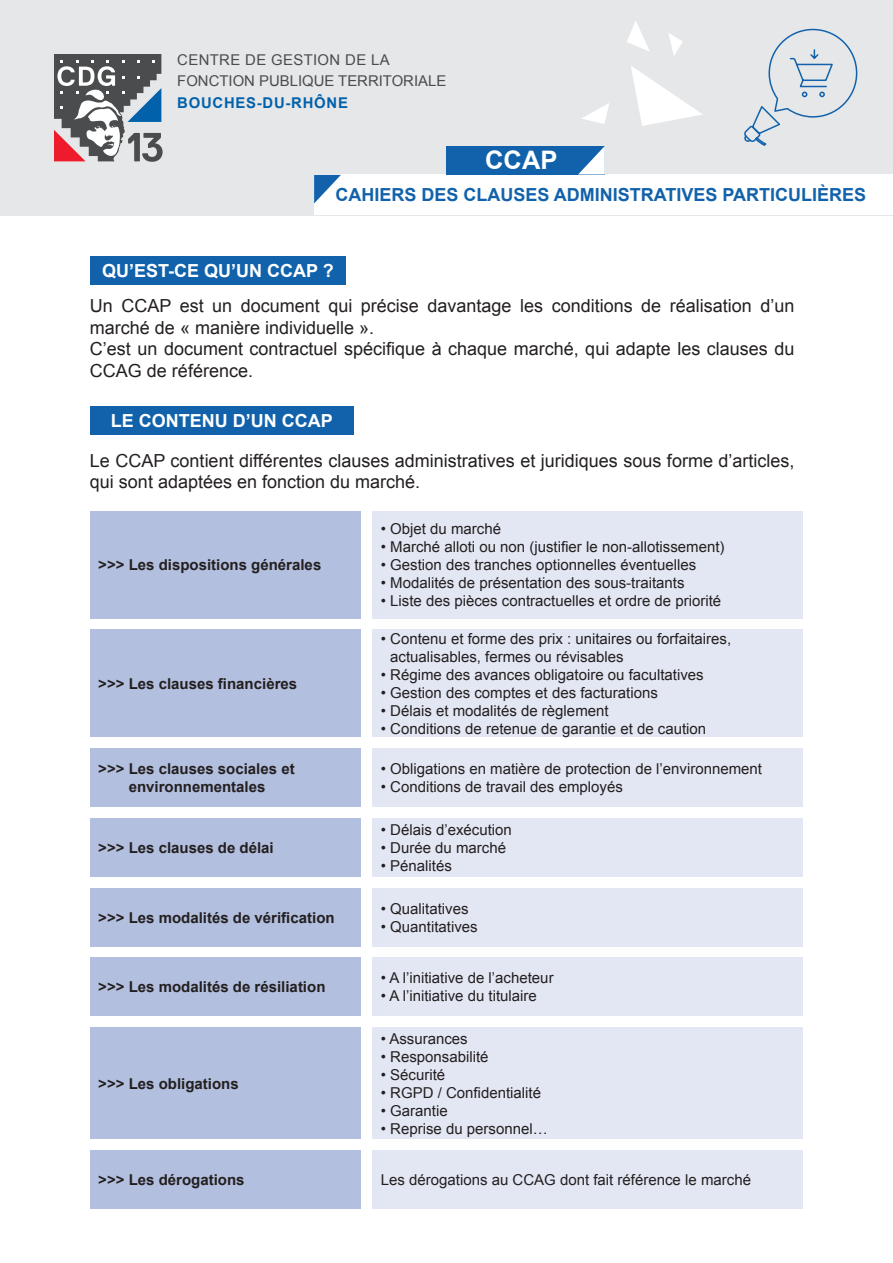
<style>
.page{position:relative;width:893px;height:1263px;background:#fff}
.page>*{position:absolute;margin:0;border:0;box-sizing:border-box;transform-origin:0 0}
.t1{font:700 25.5px "Arial";color:#fff}
.t2{font:18px/21.6px "Arial";color:#231f20}
.t3{font:700 18px "Arial";color:#1262ab}
.t4{font:700 18px "Arial";color:#fff}
.t5{font:15px/18px "Arial";color:#231f20}
.t6{font:700 15px/18px "Arial";color:#231f20;text-align:center}
.t7{font:14.85px "Arial";color:#4b4c4d}
.t8{font:14.85px "Arial";letter-spacing:.025em;color:#4b4c4d}
.t9{font:700 14.85px "Arial";letter-spacing:.05em;color:#0161aa}
</style>
<div class="page">
<div style="left:0;top:0;width:893px;height:215px;background:#e6e7e9"></div>
<div style="left:315px;top:175px;width:578px;height:40px;background:#fff"></div>
<div style="left:446px;top:146px;width:159px;height:28px;background:#1262ab"></div>
<svg style="left:627px;top:21px;width:22px;height:30px"></svg>
<svg style="left:578px;top:146px;width:27px;height:28px"></svg>
<svg style="left:314px;top:175px;width:27px;height:28px"></svg>
<svg style="left:631px;top:66px;width:71px;height:60px"></svg>
<svg style="left:582px;top:103px;width:27px;height:21px"></svg>
<svg style="left:668px;top:33px;width:15px;height:22px"></svg>
<svg style="left:54px;top:54px;width:109px;height:108px"></svg>
<svg style="left:744px;top:28px;width:114px;height:118px"></svg>
<div style="left:90px;top:256px;width:256px;height:29px;background:#1262ab"></div>
<div style="left:90px;top:406px;width:264px;height:28px;background:#1262ab"></div>
<div style="left:90px;top:511px;width:270px;height:108px;background:#b3bfde"></div>
<div style="left:90px;top:630px;width:270px;height:107px;background:#b3bfde"></div>
<div style="left:90px;top:748px;width:270px;height:59px;background:#b3bfde"></div>
<div style="left:90px;top:818px;width:270px;height:59px;background:#b3bfde"></div>
<div style="left:90px;top:888px;width:270px;height:58px;background:#b3bfde"></div>
<div style="left:90px;top:957px;width:270px;height:59px;background:#b3bfde"></div>
<div style="left:90px;top:1150px;width:270px;height:59px;background:#b3bfde"></div>
<div style="left:90px;top:1027px;width:270px;height:112px;background:#b3bfde"></div>
<div style="left:372px;top:511px;width:431px;height:108px;background:#e3e7f3"></div>
<div style="left:372px;top:630px;width:431px;height:107px;background:#e3e7f3"></div>
<div style="left:372px;top:748px;width:431px;height:59px;background:#e3e7f3"></div>
<div style="left:372px;top:818px;width:431px;height:59px;background:#e3e7f3"></div>
<div style="left:372px;top:888px;width:431px;height:58px;background:#e3e7f3"></div>
<div style="left:372px;top:957px;width:431px;height:59px;background:#e3e7f3"></div>
<div style="left:372px;top:1150px;width:431px;height:59px;background:#e3e7f3"></div>
<div style="left:372px;top:1027px;width:431px;height:112px;background:#e3e7f3"></div>
<p class="t8" style="left:177px;top:50px;width:214px">CENTRE DE GESTION DE LA</p>
<p class="t7" style="left:177px;top:72px;width:270px">FONCTION PUBLIQUE TERRITORIALE</p>
<p class="t9" style="left:177px;top:93px;width:172px">BOUCHES-DU-RHÔNE</p>
<p class="t1" style="left:485px;top:144px;width:74px">CCAP</p>
<p class="t3" style="left:335px;top:183px;width:532px">CAHIERS DES CLAUSES ADMINISTRATIVES PARTICULIÈRES</p>
<p class="t4" style="left:102px;top:259px;width:233px">QU’EST-CE QU’UN CCAP ?</p>
<p class="t2" style="left:90px;top:295px;width:706px">Un CCAP est un document qui précise davantage les conditions de réalisation d’un marché de « manière individuelle ».</p>
<p class="t2" style="left:90px;top:338px;width:706px">C’est un document contractuel spécifique à chaque marché, qui adapte les clauses du<br>CCAG de référence.</p>
<p class="t4" style="left:111px;top:408px;width:223px">LE CONTENU D’UN CCAP</p>
<p class="t2" style="left:90px;top:450px;width:706px">Le CCAP contient différentes clauses administratives et juridiques sous forme d’articles, qui sont adaptées en fonction du marché.</p>
<p class="t5" style="left:381px;top:520px;width:122px">• Objet du marché</p>
<p class="t5" style="left:381px;top:538px;width:345px">• Marché alloti ou non (justifier le non-allotissement)</p>
<p class="t5" style="left:381px;top:556px;width:317px">• Gestion des tranches optionnelles éventuelles</p>
<p class="t5" style="left:381px;top:574px;width:305px">• Modalités de présentation des sous-traitants</p>
<p class="t5" style="left:381px;top:592px;width:342px">• Liste des pièces contractuelles et ordre de priorité</p>
<p class="t5" style="left:390px;top:630px;width:342px;text-indent:-9px">• Contenu et forme des prix : unitaires ou forfaitaires, actualisables, fermes ou révisables</p>
<p class="t5" style="left:381px;top:666px;width:324px">• Régime des avances obligatoire ou facultatives</p>
<p class="t5" style="left:381px;top:684px;width:279px">• Gestion des comptes et des facturations</p>
<p class="t5" style="left:381px;top:702px;width:229px">• Délais et modalités de règlement</p>
<p class="t5" style="left:381px;top:720px;width:327px">• Conditions de retenue de garantie et de caution</p>
<p class="t5" style="left:381px;top:760px;width:383px">• Obligations en matière de protection de l’environnement</p>
<p class="t5" style="left:381px;top:778px;width:244px">• Conditions de travail des employés</p>
<p class="t5" style="left:381px;top:821px;width:133px">• Délais d’exécution</p>
<p class="t5" style="left:381px;top:839px;width:127px">• Durée du marché</p>
<p class="t5" style="left:381px;top:857px;width:73px">• Pénalités</p>
<p class="t5" style="left:381px;top:899px;width:89px">• Qualitatives</p>
<p class="t5" style="left:381px;top:917px;width:98px">• Quantitatives</p>
<p class="t6" style="left:98px;top:556px;width:225px">&gt;&gt;&gt; Les dispositions générales</p>
<p class="t6" style="left:98px;top:675px;width:200px">&gt;&gt;&gt; Les clauses financières</p>
<p class="t6" style="left:98px;top:760px;width:198px">&gt;&gt;&gt; Les clauses sociales et environnementales</p>
<p class="t6" style="left:98px;top:839px;width:177px">&gt;&gt;&gt; Les clauses de délai</p>
<p class="t6" style="left:98px;top:909px;width:238px">&gt;&gt;&gt; Les modalités de vérification</p>
<p class="t6" style="left:98px;top:979px;width:229px">&gt;&gt;&gt; Les modalités de résiliation</p>
<p class="t6" style="left:98px;top:1075px;width:142px">&gt;&gt;&gt; Les obligations</p>
<p class="t6" style="left:98px;top:1171px;width:148px">&gt;&gt;&gt; Les dérogations</p>
<p class="t5" style="left:381px;top:969px;width:174px">• A l’initiative de l’acheteur</p>
<p class="t5" style="left:381px;top:987px;width:158px">• A l’initiative du titulaire</p>
<p class="t5" style="left:381px;top:1030px;width:88px">• Assurances</p>
<p class="t5" style="left:381px;top:1048px;width:109px">• Responsabilité</p>
<p class="t5" style="left:381px;top:1066px;width:66px">• Sécurité</p>
<p class="t5" style="left:381px;top:1084px;width:162px">• RGPD / Confidentialité</p>
<p class="t5" style="left:381px;top:1102px;width:68px">• Garantie</p>
<p class="t5" style="left:381px;top:1120px;width:168px">• Reprise du personnel…</p>
<p class="t5" style="left:381px;top:1171px;width:372px">Les dérogations au CCAG dont fait référence le marché</p>
</div>
